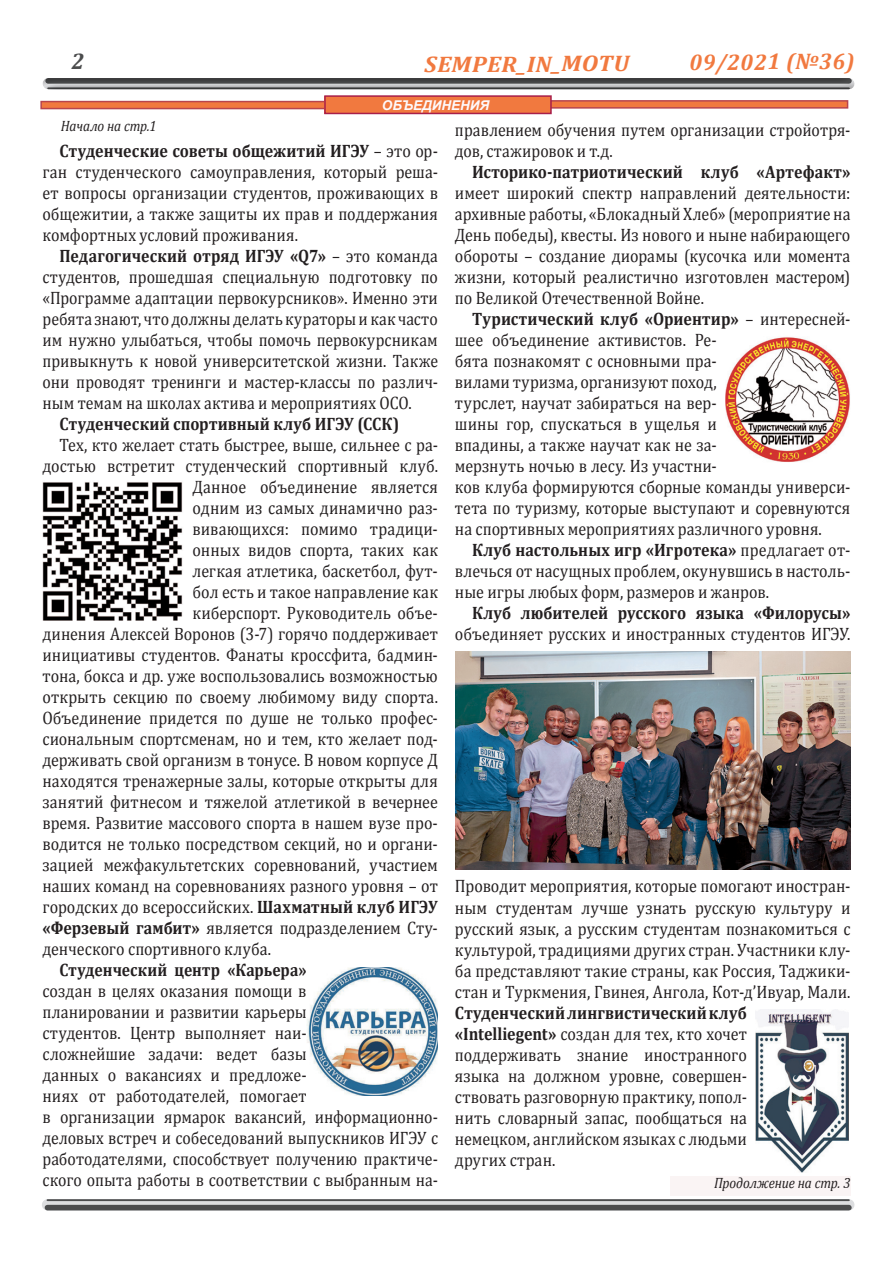
<style>
.page{position:relative;width:893px;height:1263px;background:#fff}
.page>*{position:absolute;margin:0;border:0;box-sizing:border-box;transform-origin:0 0}
.t1{font:italic 700 22.5px "Cambria";color:#f1793f;scale:1.09 1}
.t2{font:italic 700 22.5px "Cambria";color:#f1793f}
.t3{font:18px/21px "Cambria";color:#231f20;text-align:justify;scale:.89 1}
.t4{font:18px/21px "Cambria";color:#231f20;text-align:justify;scale:.88 1}
.t5{font:700 18px "Cambria";letter-spacing:.005em;color:#231f20;scale:.89 1}
.t6{font:700 18px "Cambria";letter-spacing:.005em;color:#231f20;scale:.87 1}
.t7{font:italic 15px "Cambria";letter-spacing:-.01em;color:#231f20;scale:.89 1}
.t8{font:italic 700 13.5px "Arial";letter-spacing:-.005em;color:#fef9fb}
.s1{font-weight:700}
</style>
<div class="page">
<svg style="left:47px;top:1201px;width:802px;height:4px;background:#d2d3d5"></svg>
<hr style="left:47px;top:1199px;width:802px;height:2px;background:#4b4c4d">
<div style="left:47px;top:1205px;width:802px;height:5px;background:#4b4c4d"></div>
<div style="left:0;top:33px;width:893px;height:102px;background:#231f20;opacity:.5"></div>
<div style="left:539px;top:100px;width:309px;height:9px;background:#f1793f;border:2px solid #b8454e"></div>
<svg style="left:40px;top:101px;width:284px;height:8px;background:#de6843"></svg>
<div style="left:325px;top:96px;width:226px;height:17px;background:#f1793f"></div>
<div style="left:324px;top:95px;width:228px;height:19px;border:2px solid #a81f4a"></div>
<img style="left:455px;top:651px;width:395px;height:219px">
<img style="left:43px;top:482px;width:140px;height:139px">
<img style="left:307px;top:967px;width:131px;height:128px">
<img style="left:725px;top:337px;width:125px;height:125px">
<div style="left:670px;top:1176px;width:180px;height:20px;background:#faf4f4"></div>
<img style="left:755px;top:1010px;width:93px;height:163px">
<svg style="left:71px;top:54px;width:13px;height:15px"></svg>
<p class="t1" style="left:424px;top:50px;width:189px;rotate:-1deg">SEMPER_IN_MOTU</p>
<p class="t2" style="left:689px;top:47px;width:167px;rotate:-1deg">09/2021 (№36)</p>
<p class="t8" style="left:382px;top:96px;width:109px">ОБЪЕДИНЕНИЯ</p>
<p class="t7" style="left:61px;top:116px;width:109px">Начало на стр.1</p>
<p class="t3" style="left:43px;top:140px;width:446px;text-indent:17px"><span class="s1">Студенческие советы общежитий ИГЭУ</span> – это ор&shy;ган студенческого самоуправления, который реша&shy;ет вопросы организации студентов, проживающих в общежитии, а также защиты их прав и поддержания комфортных условий проживания.</p>
<p class="t4" style="left:43px;top:245px;width:451px;text-indent:17px"><span class="s1">Педагогический отряд ИГЭУ «Q7»</span> – это команда студентов, прошедшая специальную подготовку по «Программе адаптации первокурсников». Именно эти ребята знают, что должны делать кураторы и как часто им нужно улыбаться, чтобы помочь первокурсникам привыкнуть к новой университетской жизни. Также они проводят тренинги и мастер-классы по различ&shy;ным темам на школах актива и мероприятиях ОСО.</p>
<p class="t5" style="left:60px;top:411px;width:383px">Студенческий спортивный клуб ИГЭУ (ССК)</p>
<p class="t3" style="left:60px;top:434px;width:427px">Тех, кто желает стать быстрее, выше, сильнее с ра-</p>
<p class="t3" style="left:43px;top:455px;width:446px">достью встретит студенческий спортивный клуб.</p>
<p class="t3" style="left:193px;top:476px;width:277px">Данное объединение является</p>
<p class="t3" style="left:193px;top:497px;width:277px">одним из самых динамично раз-</p>
<p class="t3" style="left:193px;top:518px;width:277px">вивающихся: помимо традици-</p>
<p class="t3" style="left:193px;top:539px;width:277px">онных видов спорта, таких как</p>
<p class="t3" style="left:193px;top:560px;width:277px">легкая атлетика, баскетбол, фут-</p>
<p class="t3" style="left:193px;top:581px;width:277px">бол есть и такое направление как</p>
<p class="t3" style="left:193px;top:602px;width:277px">киберспорт. Руководитель объе-</p>
<p class="t3" style="left:42px;top:623px;width:446px">динения Алексей Воронов (3-7) горячо поддерживает</p>
<p class="t3" style="left:42px;top:644px;width:446px">инициативы студентов. Фанаты кроссфита, бадмин-</p>
<p class="t3" style="left:42px;top:665px;width:446px">тона, бокса и др. уже воспользовались возможностью</p>
<p class="t3" style="left:42px;top:686px;width:446px">открыть секцию по своему любимому виду спорта.</p>
<p class="t3" style="left:42px;top:707px;width:446px">Объединение придется по душе не только профес-</p>
<p class="t3" style="left:42px;top:728px;width:446px">сиональным спортсменам, но и тем, кто желает под-</p>
<p class="t3" style="left:42px;top:749px;width:446px">держивать свой организм в тонусе. В новом корпусе Д</p>
<p class="t3" style="left:42px;top:770px;width:446px">находятся тренажерные залы, которые открыты для</p>
<p class="t3" style="left:42px;top:791px;width:446px">занятий фитнесом и тяжелой атлетикой в вечернее</p>
<p class="t3" style="left:42px;top:812px;width:446px">время. Развитие массового спорта в нашем вузе про-</p>
<p class="t3" style="left:42px;top:833px;width:446px">водится не только посредством секций, но и органи-</p>
<p class="t3" style="left:42px;top:854px;width:446px">зацией межфакультетских соревнований, участием</p>
<p class="t3" style="left:42px;top:875px;width:446px">наших команд на соревнованиях разного уровня – от</p>
<p class="t3" style="left:42px;top:896px;width:446px">городских до всероссийских. <span class="s1">Шахматный клуб ИГЭУ</span></p>
<p class="t3" style="left:42px;top:917px;width:446px"><span class="s1">«Ферзевый гамбит»</span> является подразделением Сту-</p>
<p class="t3" style="left:42px;top:938px;width:258px">денческого спортивного клуба.</p>
<p class="t6" style="left:60px;top:957px;width:286px">Студенческий центр «Карьера»</p>
<p class="t3" style="left:43px;top:980px;width:446px;text-align:left">создан в целях оказания помощи в<br>планировании и развитии карьеры<br>студентов. Центр выполняет наи-<br>сложнейшие задачи: ведет базы<br>данных о вакансиях и предложе-<br>ниях от работодателей, помогает<br>в организации ярмарок вакансий, информационно&shy;деловых встреч и собеседований выпускников ИГЭУ с работодателями, способствует получению практиче&shy;ского опыта работы в соответствии с выбранным на-</p>
<p class="t4" style="left:455px;top:120px;width:451px">правлением обучения путем организации стройотря&shy;дов, стажировок и т.д.</p>
<p class="t5" style="left:472px;top:159px;width:427px">Историко-патриотический клуб «Артефакт»</p>
<p class="t3" style="left:455px;top:183px;width:446px">имеет широкий спектр направлений деятельности: архивные работы, «Блокадный Хлеб» (мероприятие на День победы), квесты. Из нового и ныне набирающего обороты – создание диорамы (кусочка или момента жизни, который реалистично изготовлен мастером) по Великой Отечественной Войне.</p>
<p class="t3" style="left:455px;top:309px;width:446px;text-align:left;text-indent:17px"><span class="s1">Туристический клуб «Ориентир»</span> – интересней&shy;шее объединение активистов. Ре-<br>бята познакомят с основными пра-<br>вилами туризма, организуют поход,<br>турслет, научат забираться на вер-<br>шины гор, спускаться в ущелья и<br>впадины, а также научат как не за-<br>мерзнуть ночью в лесу. Из участни-<br>ков клуба формируются сборные команды универси&shy;тета по туризму, которые выступают и соревнуются на спортивных мероприятиях различного уровня.</p>
<p class="t3" style="left:455px;top:540px;width:446px;text-indent:17px"><span class="s1">Клуб настольных игр «Игротека»</span> предлагает от&shy;влечься от насущных проблем, окунувшись в настоль&shy;ные игры любых форм, размеров и жанров.</p>
<p class="t5" style="left:472px;top:601px;width:427px">Клуб любителей русского языка «Филорусы»</p>
<p class="t3" style="left:455px;top:624px;width:446px">объединяет русских и иностранных студентов ИГЭУ.</p>
<p class="t3" style="left:455px;top:876px;width:446px">Проводит мероприятия, которые помогают иностран&shy;ным студентам лучше узнать русскую культуру и русский язык, а русским студентам познакомиться с культурой, традициями других стран. Участники клу&shy;ба представляют такие страны, как Россия, Таджики&shy;стан и Туркмения, Гвинея, Ангола, Кот-д’Ивуар, Мали.</p>
<p class="t3" style="left:455px;top:1002px;width:330px"><span class="s1">Студенческий лингвистический клуб «Intelliegent»</span> создан для тех, кто хочет поддерживать знание иностранного языка на должном уровне, совершен&shy;ствовать разговорную практику, попол&shy;нить словарный запас, пообщаться на немецком, английском языках с людьми других стран.</p>
<p class="t7" style="left:714px;top:1172px;width:155px">Продолжение на стр. 3</p>
</div>
